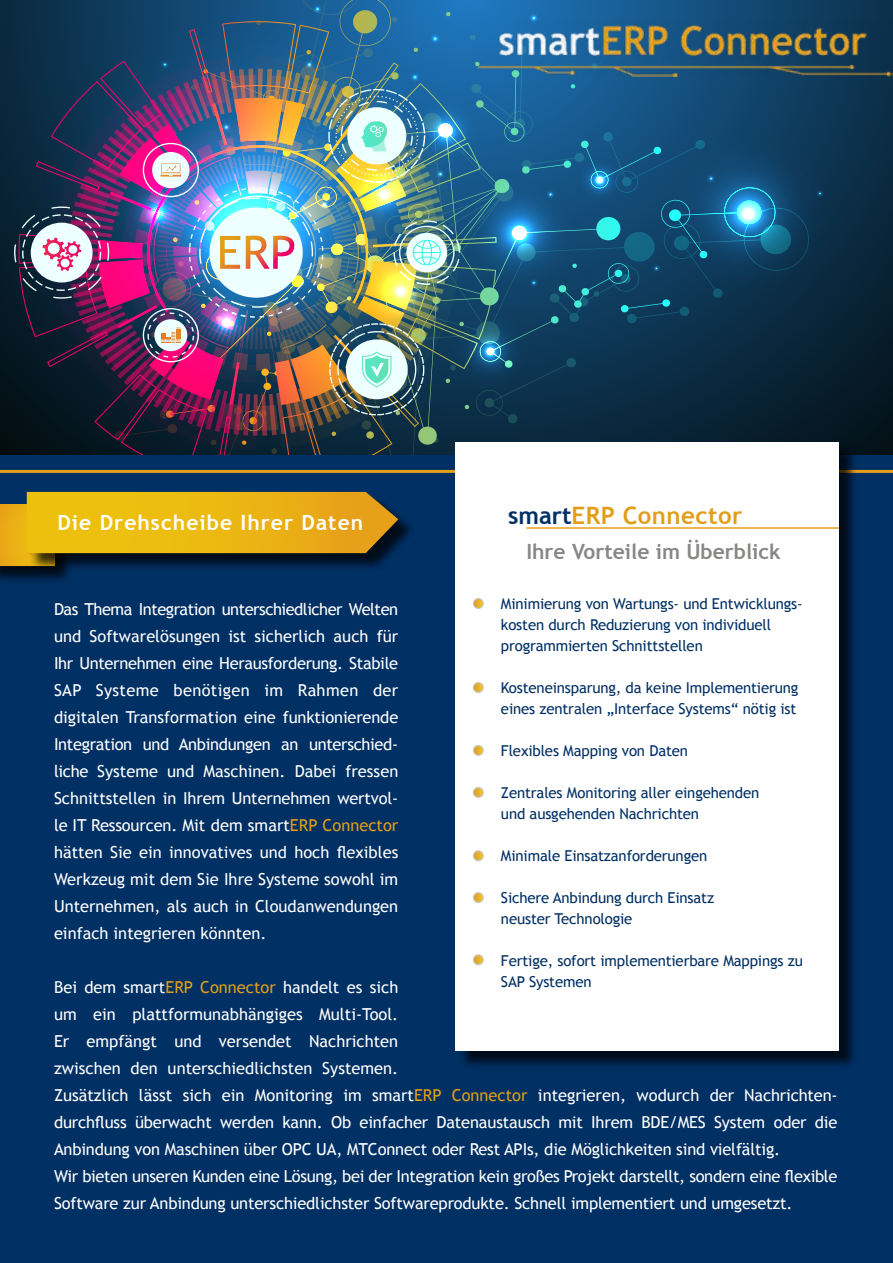
<style>
.page{position:relative;width:893px;height:1263px;background:#fff}
.page>*{position:absolute;margin:0;border:0;box-sizing:border-box;transform-origin:0 0}
.t1{font:700 24px "Trebuchet MS";letter-spacing:.02em;color:#e19e1a}
.t2{font:700 21px "Trebuchet MS";letter-spacing:.05em;color:#fff}
.t3{font:700 21px "Trebuchet MS";color:#878786}
.t4{font:16.5px/27px "Trebuchet MS";letter-spacing:-.01em;color:#fff;text-align:justify}
.t5{font:15px/21px "Trebuchet MS";letter-spacing:-.01em;color:#003064}
.s1{color:#003064}
.s2{color:#e09e1a}
</style>
<div class="page">
<svg style="left:850px;top:0;width:43px;height:455px;background:#082437"></svg>
<svg style="left:0;top:0;width:14px;height:455px;background:#071e2d"></svg>
<img style="left:14px;top:0;width:836px;height:455px">
<div style="left:0;top:455px;width:893px;height:808px;background:#003064"></div>
<hr style="left:0;top:470px;width:893px;height:3px;background:#e7a019">
<div style="left:458px;top:444px;width:399px;height:626px;background:#000;opacity:.75"></div>
<div style="left:455px;top:442px;width:384px;height:609px;background:#fff"></div>
<hr style="left:526px;top:527px;width:313px;height:2px;background:#e7a019">
<svg style="left:473px;top:598px;width:11px;height:11px"></svg>
<svg style="left:473px;top:682px;width:11px;height:11px"></svg>
<svg style="left:473px;top:745px;width:11px;height:11px"></svg>
<svg style="left:473px;top:787px;width:11px;height:11px"></svg>
<svg style="left:473px;top:850px;width:11px;height:11px"></svg>
<svg style="left:473px;top:892px;width:11px;height:11px"></svg>
<svg style="left:473px;top:954px;width:11px;height:11px"></svg>
<div style="left:0;top:507px;width:73px;height:78px;background:#000;opacity:.75"></div>
<div style="left:0;top:504px;width:54px;height:62px;background:#eaaf15"></div>
<div style="left:29px;top:494px;width:387px;height:78px;background:#000;opacity:.75"></div>
<svg style="left:27px;top:492px;width:371px;height:74px;background:#bb9517"></svg>
<img style="left:473px;top:21px;width:420px;height:55px">
<h1 class="t1" style="left:508px;top:500px;width:236px"><span class="s1">smart</span>ERP Connector</h1>
<p class="t3" style="left:526px;top:538px;width:256px">Ihre Vorteile im Überblick</p>
<p class="t5" style="left:501px;top:593px;width:303px">Minimierung von Wartungs- und Entwicklungs&shy;kosten durch Reduzierung von individuell programmierten Schnittstellen</p>
<p class="t5" style="left:501px;top:677px;width:299px">Kosteneinsparung, da keine Implementierung eines zentralen „Interface Systems“ nötig ist</p>
<p class="t5" style="left:501px;top:740px;width:189px">Flexibles Mapping von Daten</p>
<p class="t5" style="left:501px;top:782px;width:260px">Zentrales Monitoring aller eingehenden und ausgehenden Nachrichten</p>
<p class="t5" style="left:501px;top:845px;width:208px">Minimale Einsatzanforderungen</p>
<p class="t5" style="left:501px;top:887px;width:215px">Sichere Anbindung durch Einsatz neuster Technologie</p>
<p class="t5" style="left:501px;top:950px;width:303px">Fertige, sofort implementierbare Mappings zu<br>SAP Systemen</p>
<p class="t2" style="left:57px;top:510px;width:307px">Die Drehscheibe Ihrer Daten</p>
<p class="t4" style="left:54px;top:596px;width:346px">Das Thema Integration unterschiedlicher Welten und Softwarelösungen ist sicherlich auch für Ihr Unternehmen eine Herausforderung. Stabile SAP Systeme benötigen im Rahmen der digitalen Transformation eine funktionierende Integration und Anbindungen an unterschied&shy;liche Systeme und Maschinen. Dabei fressen Schnittstellen in Ihrem Unternehmen wertvol&shy;le IT Ressourcen. Mit dem smart<span class="s2">ERP Connector </span>hätten Sie ein innovatives und hoch flexibles Werkzeug mit dem Sie Ihre Systeme sowohl im Unternehmen, als auch in Cloudanwendungen einfach integrieren könnten.</p>
<p class="t4" style="left:54px;top:974px;width:785px;text-align:left">Bei dem smart<span class="s2">ERP Connector</span> handelt es sich<br>um ein plattformunabhängiges Multi-Tool.<br>Er empfängt und versendet Nachrichten<br>zwischen den unterschiedlichsten Systemen.<br>Zusätzlich lässt sich ein Monitoring im smart<span class="s2">ERP Connector</span> integrieren, wodurch der Nachrichten&shy;durchfluss überwacht werden kann. Ob einfacher Datenaustausch mit Ihrem BDE/MES System oder die Anbindung von Maschinen über OPC UA, MTConnect oder Rest APIs, die Möglichkeiten sind vielfältig.<br>Wir bieten unseren Kunden eine Lösung, bei der Integration kein großes Projekt darstellt, sondern eine flexible Software zur Anbindung unterschiedlichster Softwareprodukte. Schnell implementiert und umgesetzt.</p>
</div>
